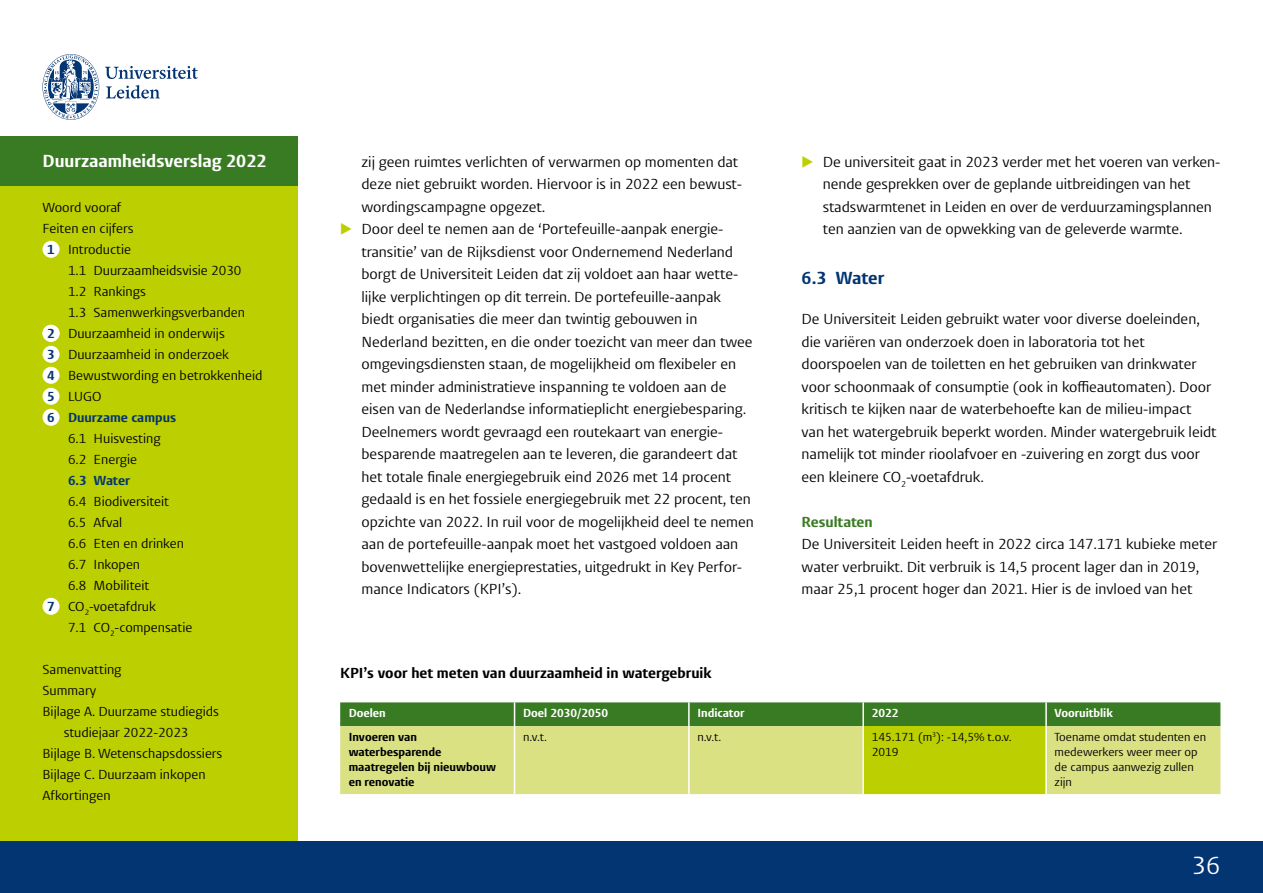
<style>
.page{position:relative;width:1263px;height:893px;background:#fff}
.page>*{position:absolute;margin:0;border:0;box-sizing:border-box;transform-origin:0 0}
.t1{font:25.5px "Vestula";color:#fff}
.t2{font:300 18px "Vestula";color:#fff}
.t3{font:300 18px "Vestula";letter-spacing:-.005em;color:#033572}
.t4{font:15px/22.5px "Vestula";color:#000}
.t5{font:300 15px "Vestula";color:#000}
.t6{font:300 15px "Vestula";color:#397b23}
.t7{font:13.5px/21px "Vestula";color:#000}
.t8{font:300 13.5px "Vestula";color:#033572}
.t9{font:12px/15px "Vestula";color:#000}
.t10{font:300 12px/15px "Vestula";color:#000}
.t11{font:300 12px "Vestula";color:#fff}
.s1{font-weight:300;color:#033572}
</style>
<div class="page">
<div style="left:0;top:176px;width:298px;height:717px;background:#bccf00"></div>
<div style="left:0;top:842px;width:1263px;height:51px;background:#033572"></div>
<div style="left:0;top:136px;width:298px;height:50px;background:#397b23"></div>
<svg style="left:105px;top:66px;width:93px;height:33px"></svg>
<svg style="left:43px;top:54px;width:56px;height:66px"></svg>
<div style="left:43px;top:241px;width:17px;height:17px;background:#fff;border-radius:50%"></div>
<div style="left:43px;top:346px;width:17px;height:17px;background:#fff;border-radius:50%"></div>
<div style="left:43px;top:367px;width:17px;height:17px;background:#fff;border-radius:50%"></div>
<div style="left:43px;top:388px;width:17px;height:17px;background:#fff;border-radius:50%"></div>
<div style="left:43px;top:409px;width:17px;height:17px;background:#fff;border-radius:50%"></div>
<div style="left:43px;top:598px;width:17px;height:17px;background:#fff;border-radius:50%"></div>
<div style="left:43px;top:325px;width:17px;height:17px;background:#fff;border-radius:50%"></div>
<div style="left:340px;top:726px;width:880px;height:68px;background:#d9e183"></div>
<div style="left:863px;top:726px;width:183px;height:69px;background:#bccf00"></div>
<hr style="left:514px;top:726px;width:1px;height:68px;background:#fff">
<hr style="left:688px;top:726px;width:2px;height:68px;background:#fff">
<hr style="left:862px;top:726px;width:2px;height:68px;background:#fff">
<hr style="left:1045px;top:726px;width:2px;height:68px;background:#fff">
<hr style="left:863px;top:794px;width:183px;height:2px;background:#fff">
<div style="left:340px;top:702px;width:880px;height:24px;background:#397b23"></div>
<hr style="left:688px;top:702px;width:2px;height:24px;background:#fff">
<hr style="left:862px;top:702px;width:2px;height:24px;background:#fff">
<hr style="left:1045px;top:702px;width:2px;height:24px;background:#fff">
<p class="t2" style="left:43px;top:149px;width:226px">Duurzaamheidsverslag 2022</p>
<p class="t7" style="left:43px;top:197px;width:80px">Woord vooraf</p>
<p class="t7" style="left:43px;top:218px;width:93px">Feiten en cijfers</p>
<p class="t7" style="left:47px;top:239px;width:85px"><span class="s1">1</span> Introductie</p>
<p class="t7" style="left:68px;top:260px;width:175px">1.1 Duurzaamheidsvisie 2030</p>
<p class="t7" style="left:68px;top:281px;width:79px">1.2 Rankings</p>
<p class="t7" style="left:68px;top:302px;width:179px">1.3 Samenwerkingsverbanden</p>
<p class="t7" style="left:47px;top:323px;width:179px"><span class="s1">2</span> Duurzaamheid in onderwijs</p>
<p class="t7" style="left:47px;top:344px;width:183px"><span class="s1">3</span> Duurzaamheid in onderzoek</p>
<p class="t7" style="left:47px;top:365px;width:217px"><span class="s1">4</span> Bewustwording en betrokkenheid</p>
<p class="t7" style="left:47px;top:386px;width:56px"><span class="s1">5</span> LUGO</p>
<p class="t8" style="left:47px;top:409px;width:130px">6 Duurzame campus</p>
<p class="t7" style="left:68px;top:428px;width:94px">6.1 Huisvesting<br>6.2 Energie</p>
<p class="t8" style="left:68px;top:472px;width:64px">6.3 Water</p>
<p class="t7" style="left:68px;top:491px;width:103px">6.4 Biodiversiteit</p>
<p class="t7" style="left:68px;top:512px;width:56px">6.5 Afval</p>
<p class="t7" style="left:68px;top:533px;width:117px">6.6 Eten en drinken</p>
<p class="t7" style="left:68px;top:554px;width:74px">6.7 Inkopen</p>
<p class="t7" style="left:68px;top:575px;width:83px">6.8 Mobiliteit</p>
<p class="t7" style="left:47px;top:596px;width:110px"><span class="s1">7</span> CO<sub>2</sub>-voetafdruk</p>
<p class="t7" style="left:68px;top:617px;width:126px">7.1 CO<sub>2</sub>-compensatie</p>
<p class="t7" style="left:43px;top:659px;width:81px">Samenvatting</p>
<p class="t7" style="left:43px;top:680px;width:55px">Summary</p>
<p class="t7" style="left:43px;top:701px;width:178px">Bijlage A. Duurzame studiegids</p>
<p class="t7" style="left:64px;top:722px;width:126px">studiejaar 2022-2023</p>
<p class="t7" style="left:43px;top:743px;width:181px">Bijlage B. Wetenschapsdossiers</p>
<p class="t7" style="left:43px;top:764px;width:165px">Bijlage C. Duurzaam inkopen</p>
<p class="t7" style="left:43px;top:785px;width:70px">Afkortingen</p>
<p class="t4" style="left:361px;top:150px;width:394px">zij geen ruimtes verlichten of verwarmen op momenten dat deze niet gebruikt worden. Hiervoor is in 2022 een bewust&shy;wordingscampagne opgezet.<br>Door deel te nemen aan de ‘Portefeuille-aanpak energie&shy;transitie’ van de Rijksdienst voor Ondernemend Nederland borgt de Universiteit Leiden dat zij voldoet aan haar wette&shy;lijke verplichtingen op dit terrein. De portefeuille-aanpak biedt organisaties die meer dan twintig gebouwen in Nederland bezitten, en die onder toezicht van meer dan twee omgevingsdiensten staan, de mogelijkheid om flexibeler en met minder administratieve inspanning te voldoen aan de eisen van de Nederlandse informatieplicht energiebesparing.<br>Deelnemers wordt gevraagd een routekaart van energie&shy;besparende maatregelen aan te leveren, die garandeert dat het totale finale energiegebruik eind 2026 met 14 procent gedaald is en het fossiele energiegebruik met 22 procent, ten opzichte van 2022. In ruil voor de mogelijkheid deel te nemen aan de portefeuille-aanpak moet het vastgoed voldoen aan bovenwettelijke energieprestaties, uitgedrukt in Key Perfor&shy;mance Indicators (KPI’s).</p>
<p class="t4" style="left:823px;top:150px;width:399px">De universiteit gaat in 2023 verder met het voeren van verken&shy;nende gesprekken over de geplande uitbreidingen van het stadswarmtenet in Leiden en over de verduurzamingsplannen ten aanzien van de opwekking van de geleverde warmte.</p>
<p class="t3" style="left:801px;top:266px;width:84px">6.3 Water</p>
<p class="t4" style="left:801px;top:308px;width:417px">De Universiteit Leiden gebruikt water voor diverse doeleinden, die variëren van onderzoek doen in laboratoria tot het doorspoelen van de toiletten en het gebruiken van drinkwater voor schoonmaak of consumptie (ook in koffieautomaten). Door kritisch te kijken naar de waterbehoefte kan de milieu-impact van het watergebruik beperkt worden. Minder watergebruik leidt namelijk tot minder rioolafvoer en -zuivering en zorgt dus voor een kleinere CO<sub>2</sub>-voetafdruk.</p>
<p class="t6" style="left:802px;top:512px;width:73px">Resultaten</p>
<p class="t4" style="left:802px;top:533px;width:417px">De Universiteit Leiden heeft in 2022 circa 147.171 kubieke meter water verbruikt. Dit verbruik is 14,5 procent lager dan in 2019, maar 25,1 procent hoger dan 2021. Hier is de invloed van het</p>
<p class="t5" style="left:340px;top:664px;width:373px">KPI’s voor het meten van duurzaamheid in watergebruik</p>
<p class="t11" style="left:349px;top:706px;width:39px">Doelen</p>
<p class="t11" style="left:523px;top:706px;width:87px">Doel 2030/2050</p>
<p class="t11" style="left:697px;top:706px;width:49px">Indicator</p>
<p class="t11" style="left:872px;top:706px;width:28px">2022</p>
<p class="t11" style="left:1055px;top:706px;width:60px">Vooruitblik</p>
<p class="t10" style="left:349px;top:729px;width:149px">Invoeren van waterbesparende maatregelen bij nieuwbouw en renovatie</p>
<p class="t9" style="left:523px;top:729px;width:26px">n.v.t.</p>
<p class="t9" style="left:697px;top:729px;width:26px">n.v.t.</p>
<p class="t9" style="left:872px;top:729px;width:141px">145.171 (m<sup>3</sup>): -14,5% t.o.v.<br>2019</p>
<p class="t9" style="left:1054px;top:729px;width:153px">Toename omdat studenten en medewerkers weer meer op de campus aanwezig zullen zijn</p>
<h1 class="t1" style="left:1192px;top:849px;width:30px">36</h1>
</div>
